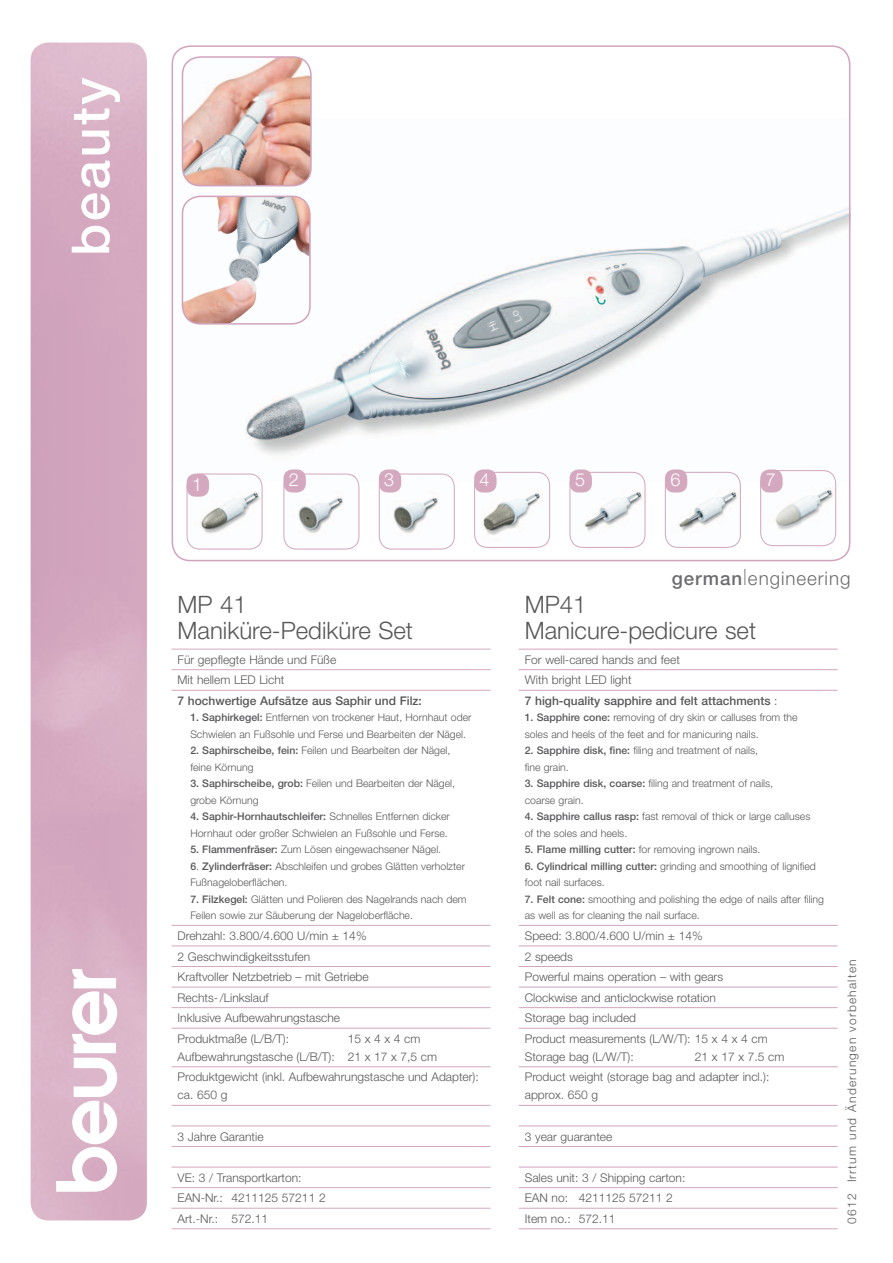
<style>
.page{position:relative;width:893px;height:1263px;background:#fff}
.page>*{position:absolute;margin:0;border:0;box-sizing:border-box;transform-origin:0 0}
.t1{font:500 52.5px "Helvetica Neue LT Pro";letter-spacing:.05em;color:#fff}
.t2{font:300 24px/25.5px "Helvetica Neue LT Pro";color:#57585a}
.t3{font:300 18.75px "Helvetica Neue LT Pro";letter-spacing:.05em;color:#6c6d70}
.t4{font:300 18px "Helvetica Neue LT Pro";color:#fff}
.t5{font:300 12px/20.5px "Helvetica Neue LT Pro";color:#57585a}
.t6{font:500 12px "Helvetica Neue LT Pro";color:#57585a}
.t7{font:300 12px "Helvetica Neue LT Pro";letter-spacing:.1em;color:#57585a}
.t8{font:300 10.5px/16.5px "Helvetica Neue LT Pro";color:#57585a}
.s1{font-weight:500}
.s2{font-weight:100;font-size:22.5px}
</style>
<div class="page">
<img style="left:171px;top:119px;width:657px;height:362px">
<img style="left:250px;top:207px;width:597px;height:213px">
<svg style="left:56px;top:969px;width:61px;height:223px"></svg>
<hr style="left:172px;top:649px;width:318px;height:1px;background:#d4a8bf">
<hr style="left:172px;top:669px;width:318px;height:1px;background:#d4a8bf">
<hr style="left:172px;top:690px;width:318px;height:1px;background:#d4a8bf">
<hr style="left:172px;top:925px;width:318px;height:1px;background:#d4a8bf">
<hr style="left:172px;top:946px;width:318px;height:1px;background:#d4a8bf">
<hr style="left:172px;top:966px;width:318px;height:1px;background:#d4a8bf">
<hr style="left:172px;top:987px;width:318px;height:1px;background:#d4a8bf">
<hr style="left:172px;top:1007px;width:318px;height:1px;background:#d4a8bf">
<hr style="left:172px;top:1028px;width:318px;height:1px;background:#d4a8bf">
<hr style="left:172px;top:1066px;width:318px;height:1px;background:#d4a8bf">
<hr style="left:172px;top:1105px;width:318px;height:1px;background:#d4a8bf">
<hr style="left:172px;top:1126px;width:318px;height:1px;background:#d4a8bf">
<hr style="left:172px;top:1146px;width:318px;height:1px;background:#d4a8bf">
<hr style="left:172px;top:1167px;width:318px;height:1px;background:#d4a8bf">
<hr style="left:172px;top:1187px;width:318px;height:1px;background:#d4a8bf">
<hr style="left:172px;top:1208px;width:318px;height:1px;background:#d4a8bf">
<hr style="left:172px;top:1228px;width:318px;height:1px;background:#d4a8bf">
<hr style="left:519px;top:649px;width:319px;height:1px;background:#d2a4bd">
<hr style="left:519px;top:669px;width:319px;height:1px;background:#d2a4bd">
<hr style="left:519px;top:690px;width:319px;height:1px;background:#d2a4bd">
<hr style="left:519px;top:925px;width:319px;height:1px;background:#d2a4bd">
<hr style="left:519px;top:946px;width:319px;height:1px;background:#d2a4bd">
<hr style="left:519px;top:966px;width:319px;height:1px;background:#d2a4bd">
<hr style="left:519px;top:987px;width:319px;height:1px;background:#d2a4bd">
<hr style="left:519px;top:1007px;width:319px;height:1px;background:#d2a4bd">
<hr style="left:519px;top:1028px;width:319px;height:1px;background:#d2a4bd">
<hr style="left:519px;top:1066px;width:319px;height:1px;background:#d2a4bd">
<hr style="left:519px;top:1105px;width:319px;height:1px;background:#d2a4bd">
<hr style="left:519px;top:1126px;width:319px;height:1px;background:#d2a4bd">
<hr style="left:519px;top:1146px;width:319px;height:1px;background:#d2a4bd">
<hr style="left:519px;top:1167px;width:319px;height:1px;background:#d2a4bd">
<hr style="left:519px;top:1187px;width:319px;height:1px;background:#d2a4bd">
<hr style="left:519px;top:1208px;width:319px;height:1px;background:#d2a4bd">
<hr style="left:519px;top:1228px;width:319px;height:1px;background:#d2a4bd">
<img style="left:182px;top:196px;width:128px;height:128px">
<div style="left:182px;top:196px;width:129px;height:129px;border:2px solid #d1a3bd;border-radius:18px"></div>
<img style="left:182px;top:59px;width:129px;height:127px">
<div style="left:182px;top:56px;width:130px;height:130px;border:2px solid #d1a3bd;border-radius:18px"></div>
<img style="left:284px;top:474px;width:75px;height:75px">
<div style="left:283px;top:474px;width:76px;height:75px;border:1px solid #d2a5be;border-radius:13px"></div>
<img style="left:379px;top:474px;width:75px;height:75px">
<div style="left:379px;top:474px;width:76px;height:75px;border:1px solid #d2a5be;border-radius:13px"></div>
<img style="left:665px;top:472px;width:75px;height:75px">
<div style="left:665px;top:472px;width:76px;height:76px;border:1px solid #d2a5be;border-radius:13px"></div>
<img style="left:570px;top:472px;width:75px;height:75px">
<div style="left:570px;top:472px;width:75px;height:76px;border:1px solid #d2a5be;border-radius:13px"></div>
<img style="left:475px;top:472px;width:75px;height:75px">
<div style="left:474px;top:472px;width:76px;height:76px;border:1px solid #d2a5be;border-radius:13px"></div>
<img style="left:761px;top:471px;width:75px;height:75px">
<div style="left:760px;top:470px;width:76px;height:76px;border:1px solid #d2a5be;border-radius:13px"></div>
<img style="left:187px;top:474px;width:75px;height:75px">
<div style="left:187px;top:474px;width:75px;height:75px;border:1px solid #d2a5be;border-radius:13px"></div>
<div style="left:187px;top:474px;width:22px;height:23px;background:#d4a8bf;border-radius:9px"></div>
<div style="left:284px;top:469px;width:22px;height:23px;background:#d4a8bf;border-radius:9px"></div>
<div style="left:379px;top:469px;width:22px;height:23px;background:#d4a8bf;border-radius:9px"></div>
<div style="left:474px;top:469px;width:23px;height:23px;background:#d4a8bf;border-radius:9px"></div>
<div style="left:570px;top:469px;width:22px;height:23px;background:#d4a8bf;border-radius:9px"></div>
<div style="left:665px;top:469px;width:22px;height:23px;background:#d4a8bf;border-radius:9px"></div>
<div style="left:760px;top:469px;width:23px;height:23px;background:#d4a8bf;border-radius:9px"></div>
<h1 class="t1" style="left:59px;top:256px;width:180px;rotate:-90deg">beauty</h1>
<h3 class="t4" style="left:192px;top:473px;width:12px">1</h3>
<h3 class="t4" style="left:289px;top:469px;width:12px">2</h3>
<h3 class="t4" style="left:384px;top:469px;width:12px">3</h3>
<h3 class="t4" style="left:480px;top:469px;width:12px">4</h3>
<h3 class="t4" style="left:575px;top:469px;width:12px">5</h3>
<h3 class="t4" style="left:670px;top:469px;width:12px">6</h3>
<h3 class="t4" style="left:766px;top:469px;width:12px">7</h3>
<h2 class="t2" style="left:178px;top:591px;width:237px">MP 41<br>Maniküre-Pediküre Set</h2>
<p class="t5" style="left:178px;top:649px;width:160px">Für gepflegte Hände und Füße<br>Mit hellem LED Licht</p>
<p class="t6" style="left:178px;top:693px;width:246px">7 hochwertige Aufsätze aus Saphir und Filz:</p>
<p class="t8" style="left:190px;top:709px;width:283px"><span class="s1">1. Saphirkegel:</span> Entfernen von trockener Haut, Hornhaut oder<br>Schwielen an Fußsohle und Ferse und Bearbeiten der Nägel.</p>
<p class="t8" style="left:190px;top:742px;width:262px"><span class="s1">2. Saphirscheibe, fein:</span> Feilen und Bearbeiten der Nägel, feine Körnung</p>
<p class="t8" style="left:190px;top:775px;width:266px"><span class="s1">3. Saphirscheibe, grob:</span> Feilen und Bearbeiten der Nägel, grobe Körnung</p>
<p class="t8" style="left:190px;top:808px;width:261px"><span class="s1">4. Saphir-Hornhautschleifer:</span> Schnelles Entfernen dicker<br>Hornhaut oder großer Schwielen an Fußsohle und Ferse.</p>
<p class="t8" style="left:190px;top:841px;width:252px"><span class="s1">5. Flammenfräser:</span> Zum Lösen eingewachsener Nägel.</p>
<p class="t8" style="left:190px;top:858px;width:276px"><span class="s1">6</span>. <span class="s1">Zylinderfräser:</span> Abschleifen und grobes Glätten verholzter<br>Fußnageloberflächen.</p>
<p class="t8" style="left:190px;top:890px;width:278px"><span class="s1">7. Filzkegel:</span> Glätten und Polieren des Nagelrands nach dem<br>Feilen sowie zur Säuberung der Nageloberfläche.</p>
<p class="t5" style="left:178px;top:925px;width:193px">Drehzahl: 3.800/4.600 U/min ± 14%<br>2 Geschwindigkeitsstufen<br>Kraftvoller Netzbetrieb – mit Getriebe<br>Rechts-/Linkslauf<br>Inklusive Aufbewahrungstasche<br>Produktmaße (L/B/T):</p>
<p class="t5" style="left:178px;top:1029px;width:261px;line-height:18px;text-indent:170px">15 x 4 x 4 cm<br>Aufbewahrungstasche (L/B/T): 21 x 17 x 7,5 cm</p>
<p class="t5" style="left:178px;top:1068px;width:303px;line-height:18px">Produktgewicht (inkl. Aufbewahrungstasche und Adapter): ca. 650 g</p>
<p class="t5" style="left:178px;top:1126px;width:88px">3 Jahre Garantie</p>
<p class="t5" style="left:178px;top:1167px;width:150px">VE: 3 / Transportkarton:<br>EAN-Nr.: 4211125 57211 2<br>Art.-Nr.: 572.11</p>
<h3 class="t3" style="left:672px;top:567px;width:180px"><span class="s1">german</span><span class="s2">l</span>engineering</h3>
<h2 class="t2" style="left:525px;top:591px;width:233px">MP41<br>Manicure-pedicure set</h2>
<p class="t5" style="left:525px;top:649px;width:254px">For well-cared hands and feet<br>With bright LED light<br><span class="s1">7 high-quality sapphire and felt attachments</span> :</p>
<p class="t8" style="left:525px;top:709px;width:274px"><span class="s1">1. Sapphire cone:</span> removing of dry skin or calluses from the soles and heels of the feet and for manicuring nails.</p>
<p class="t8" style="left:525px;top:742px;width:235px"><span class="s1">2. Sapphire disk, fine:</span> filing and treatment of nails, fine grain.</p>
<p class="t8" style="left:525px;top:775px;width:250px"><span class="s1">3. Sapphire disk, coarse:</span> filing and treatment of nails, coarse grain.</p>
<p class="t8" style="left:525px;top:808px;width:287px"><span class="s1">4. Sapphire callus rasp:</span> fast removal of thick or large calluses of the soles and heels.</p>
<p class="t8" style="left:525px;top:841px;width:237px"><span class="s1">5. Flame milling cutter:</span> for removing ingrown nails.</p>
<p class="t8" style="left:525px;top:858px;width:293px"><span class="s1">6. Cylindrical milling cutter:</span> grinding and smoothing of lignified foot nail surfaces.</p>
<p class="t8" style="left:525px;top:890px;width:301px"><span class="s1">7. Felt cone:</span> smoothing and polishing the edge of nails after filing as well as for cleaning the nail surface.</p>
<p class="t5" style="left:525px;top:925px;width:244px">Speed: 3.800/4.600 U/min ± 14%<br>2 speeds<br>Powerful mains operation – with gears<br>Clockwise and anticlockwise rotation<br>Storage bag included<br>Product measurements (L/W/T): 15 x 4 x 4 cm</p>
<p class="t5" style="left:525px;top:1046px;width:110px">Storage bag (L/W/T):</p>
<p class="t5" style="left:525px;top:1046px;width:261px;text-indent:170px">21 x 17 x 7.5 cm<br>Product weight (storage bag and adapter incl.):</p>
<p class="t5" style="left:525px;top:1084px;width:75px">approx. 650 g</p>
<p class="t5" style="left:525px;top:1126px;width:89px">3 year guarantee</p>
<p class="t5" style="left:525px;top:1167px;width:162px">Sales unit: 3 / Shipping carton:<br>EAN no: 4211125 57211 2<br>Item no.: 572.11</p>
<p class="t7" style="left:845px;top:1223px;width:266px;rotate:-90deg">0612 Irrtum und Änderungen vorbehalten</p>
</div>
